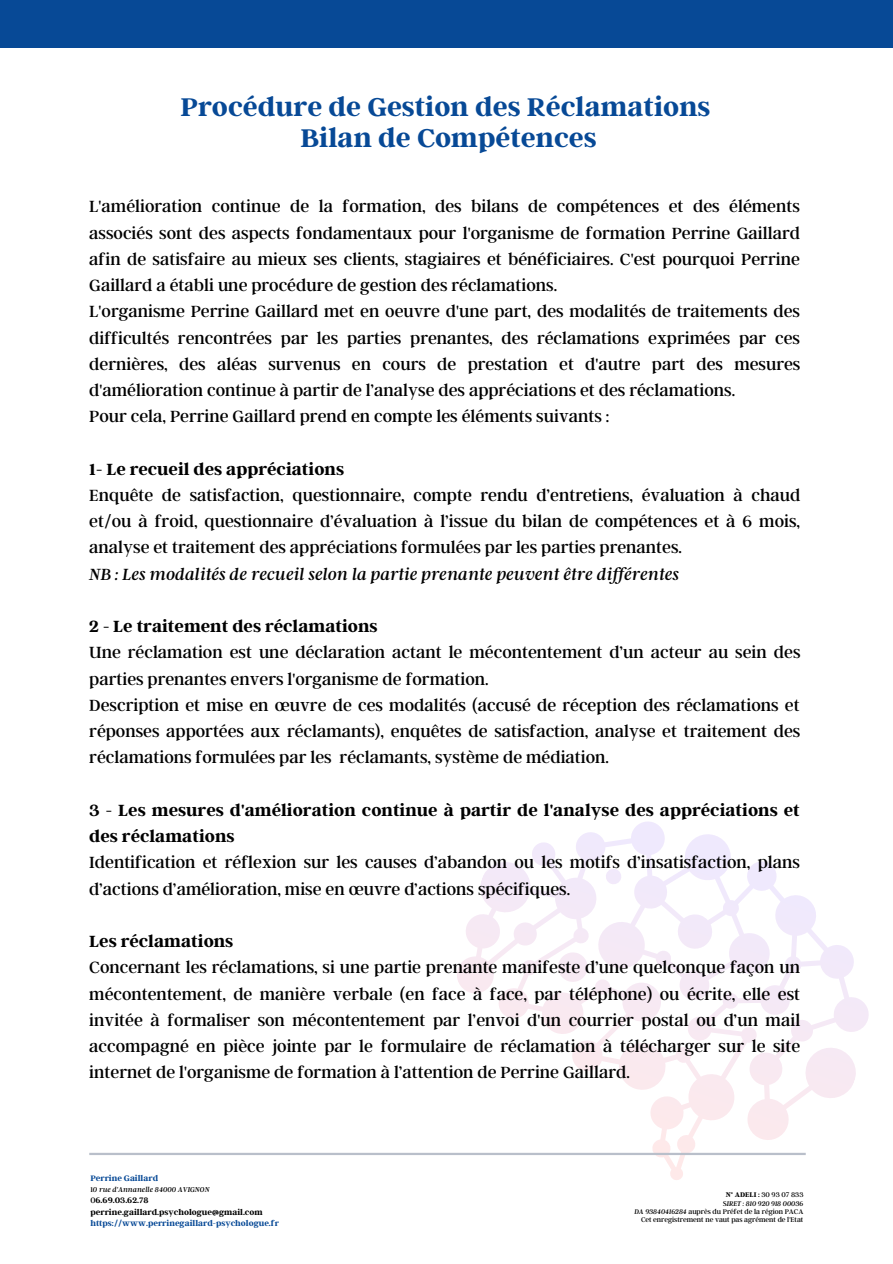
<style>
.page{position:relative;width:893px;height:1264px;background:#fff}
.page>*{position:absolute;margin:0;border:0;box-sizing:border-box;transform-origin:0 0}
.t1{font:700 28.5px "Argent CF";color:#074996}
.t2{font:18px/26.2px "Argent CF";color:#000;text-align:justify}
.t3{font:700 18px/26.2px "Argent CF";color:#000}
.t4{font:italic 18px "Argent CF";color:#000}
.t5{font:700 8.85px "Argent CF";color:#074996}
.t6{font:700 8.85px "Argent CF";color:#000}
.t7{font:italic 7.8px "Argent CF";color:#000}
.t8{font:7.5px "Argent CF";color:#000}
.t9{font:italic 7.5px "Argent CF";color:#000}
.s1{font-style:normal}
.s2{font-weight:400}
.s3{font-weight:700}
.s4{font-style:italic}
</style>
<div class="page">
<svg style="left:457px;top:821px;width:412px;height:359px"></svg>
<hr style="left:89px;top:1152px;width:716px;height:3px;background:#b9bfca">
<div style="left:0;top:0;width:892px;height:48px;background:#074996"></div>
<p class="t1" style="left:180px;top:88px;width:531px">Procédure de Gestion des Réclamations</p>
<p class="t1" style="left:300px;top:120px;width:297px">Bilan de Compétences</p>
<p class="t2" style="left:89px;top:192px;width:712px">L'amélioration continue de la formation, des bilans de compétences et des éléments associés sont des aspects fondamentaux pour l'organisme de formation Perrine Gaillard afin de satisfaire au mieux ses clients, stagiaires et bénéficiaires. C'est pourquoi Perrine Gaillard a établi une procédure de gestion des réclamations.</p>
<p class="t2" style="left:89px;top:297px;width:712px">L'organisme Perrine Gaillard met en oeuvre d'une part, des modalités de traitements des difficultés rencontrées par les parties prenantes, des réclamations exprimées par ces dernières, des aléas survenus en cours de prestation et d'autre part des mesures d'amélioration continue à partir de l’analyse des appréciations et des réclamations.</p>
<p class="t2" style="left:89px;top:402px;width:522px">Pour cela, Perrine Gaillard prend en compte les éléments suivants :</p>
<p class="t3" style="left:89px;top:455px;width:256px">1- Le recueil des appréciations</p>
<p class="t2" style="left:89px;top:481px;width:712px">Enquête de satisfaction, questionnaire, compte rendu d’entretiens, évaluation à chaud et/ou à froid, questionnaire d’évaluation à l’issue du bilan de compétences et à 6 mois, analyse et traitement des appréciations formulées par les parties prenantes.</p>
<p class="t4" style="left:89px;top:562px;width:591px">NB : Les modalités de recueil selon la partie prenante peuvent être dif érentes</p>
<p class="t3" style="left:89px;top:612px;width:290px">2 - Le traitement des réclamations</p>
<p class="t2" style="left:89px;top:638px;width:712px">Une réclamation est une déclaration actant le mécontentement d’un acteur au sein des parties prenantes envers l'organisme de formation.</p>
<p class="t2" style="left:89px;top:691px;width:712px">Description et mise en œuvre de ces modalités (accusé de réception des réclamations et réponses apportées aux réclamants), enquêtes de satisfaction, analyse et traitement des réclamations formulées par les réclamants, système de médiation.</p>
<p class="t3" style="left:89px;top:796px;width:712px">3 - Les mesures d'amélioration continue à partir de l'analyse des appréciations et des réclamations</p>
<p class="t2" style="left:89px;top:848px;width:712px">Identification et réflexion sur les causes d’abandon ou les motifs d’insatisfaction, plans d’actions d’amélioration, mise en œuvre d’actions spécifiques.</p>
<p class="t3" style="left:89px;top:927px;width:146px">Les réclamations</p>
<p class="t2" style="left:89px;top:953px;width:712px">Concernant les réclamations, si une partie prenante manifeste d’une quelconque façon un mécontentement, de manière verbale (en face à face, par téléphone) ou écrite, elle est invitée à formaliser son mécontentement par l’envoi d'un courrier postal ou d’un mail accompagné en pièce jointe par le formulaire de réclamation à télécharger sur le site internet de l'organisme de formation à l’attention de Perrine Gaillard.</p>
<p class="t5" style="left:90px;top:1172px;width:69px">Perrine Gaillard</p>
<p class="t7" style="left:90px;top:1184px;width:121px"><span class="s1">1</span>0 rue d'Annanelle 84000 AVIGNON</p>
<p class="t6" style="left:90px;top:1194px;width:60px"><span class="s2">0</span>6.69.03.62.78</p>
<p class="t6" style="left:90px;top:1205px;width:174px">perrine.gaillard.psychologue@gmail.com</p>
<p class="t5" style="left:90px;top:1217px;width:190px">https://www.perrinegaillard-psychologue.fr</p>
<p class="t8" style="left:725px;top:1190px;width:79px"><span class="s3">N° ADELI :</span> 30 93 07 833</p>
<p class="t9" style="left:723px;top:1198px;width:82px"><span class="s1">S</span>IRET : 810 920 918 00036</p>
<p class="t8" style="left:634px;top:1206px;width:170px"><span class="s4">DA 93840416284</span> auprès du Préfet de la région PACA</p>
<p class="t8" style="left:641px;top:1214px;width:164px">Cet enregistrement ne vaut pas agrément de l'Etat</p>
</div>
